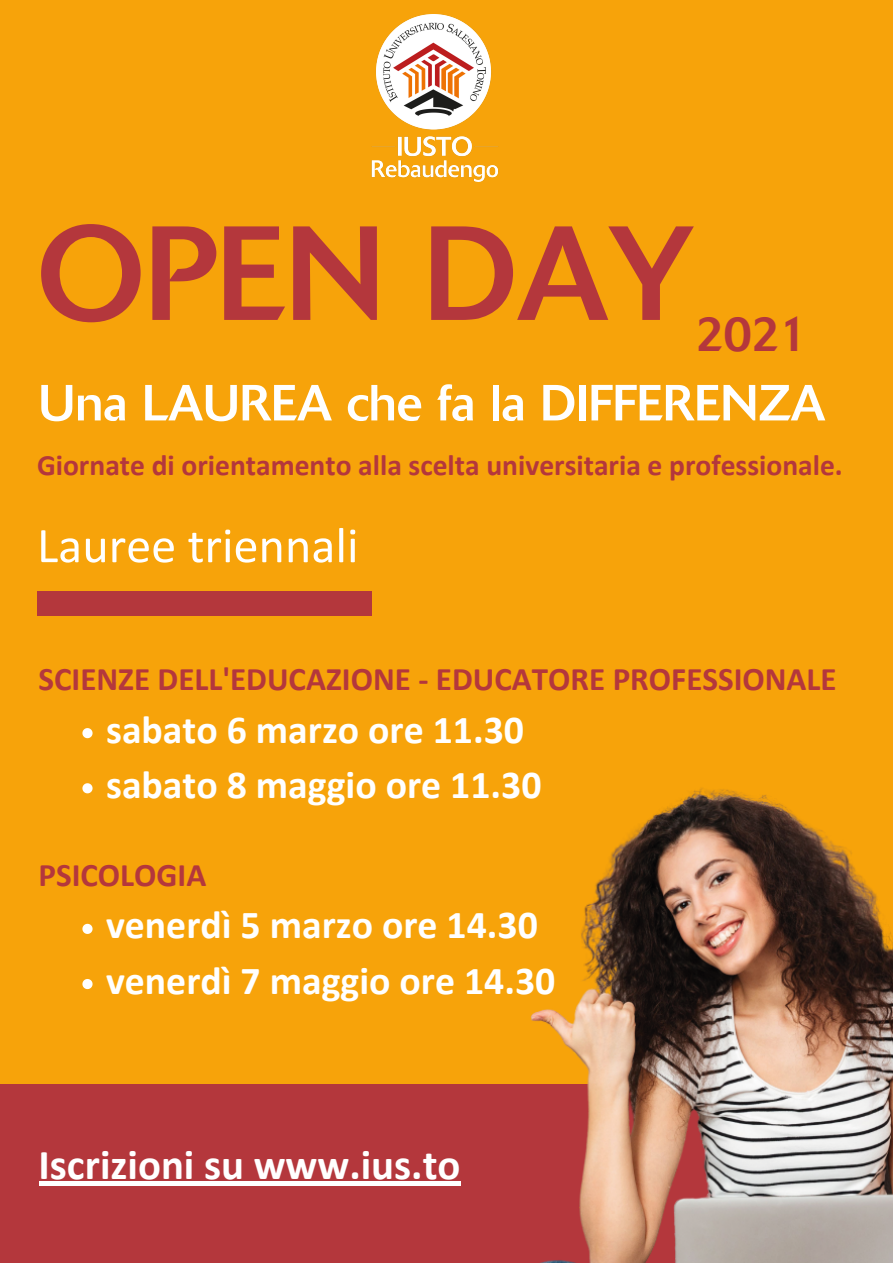
<style>
.page{position:relative;width:893px;height:1263px;background:#f7a30a}
.page>*{position:absolute;margin:0;border:0;box-sizing:border-box;transform-origin:0 0}
.t1{font:132.45px "Delta";color:#b4373c}
.t2{font:50.25px "Delta";color:#fff}
.t3{font:50.25px "Calibri";color:#fff}
.t4{font:49.5px "Delta";color:#b4373c}
.t5{font:700 42.75px "Calibri";color:#fff}
.t6{font:700 39.75px "Calibri";color:#fff}
.t7{font:700 33px "Calibri";color:#b4373c}
.t8{font:700 29.55px "Calibri";color:#b4373c}
</style>
<div class="page">
<img style="left:0;top:788px;width:893px;height:475px">
<div style="left:37px;top:592px;width:334px;height:23px;background:#b4373c"></div>
<img style="left:371px;top:14px;width:128px;height:167px">
<svg style="left:82px;top:924px;width:11px;height:10px"></svg>
<svg style="left:82px;top:979px;width:11px;height:10px"></svg>
<svg style="left:82px;top:728px;width:11px;height:10px"></svg>
<svg style="left:82px;top:783px;width:11px;height:10px"></svg>
<hr style="left:39px;top:1181px;width:421px;height:4px;background:#fff">
<p class="t1" style="left:37px;top:221px;width:658px">OPEN DAY</p>
<p class="t4" style="left:696px;top:313px;width:113px">2021</p>
<p class="t2" style="left:39px;top:383px;width:788px">Una LAUREA che fa la DIFFERENZA</p>
<p class="t8" style="left:37px;top:452px;width:807px">Giornate di orientamento alla scelta universitaria e professionale.</p>
<p class="t3" style="left:37px;top:524px;width:323px">Lauree triennali</p>
<p class="t7" style="left:39px;top:666px;width:799px">SCIENZE DELL'EDUCAZIONE - EDUCATORE PROFESSIONALE</p>
<p class="t6" style="left:106px;top:713px;width:419px">sabato 6 marzo ore 11.30</p>
<p class="t6" style="left:106px;top:768px;width:437px">sabato 8 maggio ore 11.30</p>
<p class="t7" style="left:39px;top:861px;width:169px">PSICOLOGIA</p>
<p class="t6" style="left:106px;top:909px;width:433px">venerdì 5 marzo ore 14.30</p>
<p class="t6" style="left:106px;top:964px;width:451px">venerdì 7 maggio ore 14.30</p>
<p class="t5" style="left:39px;top:1147px;width:423px">Iscrizioni su www.ius.to</p>
</div>
